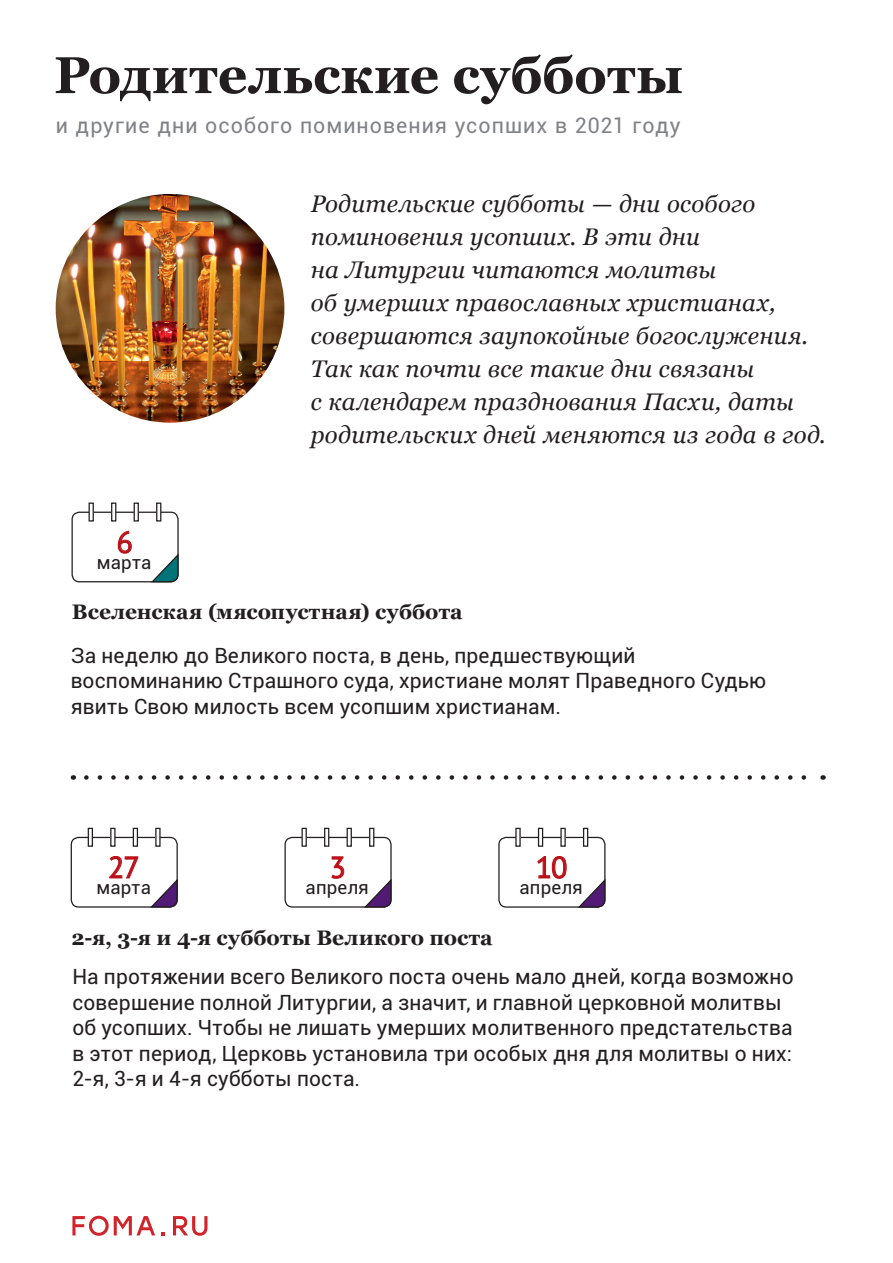
<style>
.page{position:relative;width:893px;height:1263px;background:#fff}
.page>*{position:absolute;margin:0;border:0;box-sizing:border-box;transform-origin:0 0}
.Zag_sans_38_5{font:700 51.75px "Georgia";letter-spacing:.005em;color:#231f20}
.Body_sherif{font:30.15px "PT Sans";color:#bb1018}
.Body_sherif-2{font:italic 24px/33px "Georgia";letter-spacing:.005em;color:#231f20}
.Glava_sans{font:21.45px "Roboto";letter-spacing:.05em;color:#808285}
.Body_sherif-3{font:21px/25.5px "Roboto";letter-spacing:.01em;color:#231f20}
.Body_sherif-4{font:700 21px "Georgia";letter-spacing:.005em;color:#231f20}
.Body_sherif-5{font:18.6px "Roboto";letter-spacing:.01em;color:#231f20}
</style>
<div class="page">
<img style="left:56px;top:194px;width:228px;height:229px;border-radius:114px">
<div style="left:72px;top:512px;width:107px;height:70px;border:1px solid #231f20;border-radius:7px"></div>
<svg style="left:88px;top:502px;width:6px;height:20px"></svg>
<svg style="left:155px;top:502px;width:7px;height:20px"></svg>
<svg style="left:133px;top:502px;width:7px;height:20px"></svg>
<svg style="left:110px;top:502px;width:7px;height:20px"></svg>
<svg style="left:151px;top:552px;width:28px;height:31px"></svg>
<svg style="left:117px;top:530px;width:15px;height:24px"></svg>
<div style="left:71px;top:837px;width:107px;height:71px;border:1px solid #231f20;border-radius:7px"></div>
<svg style="left:87px;top:827px;width:7px;height:20px"></svg>
<svg style="left:155px;top:827px;width:6px;height:20px"></svg>
<svg style="left:132px;top:827px;width:7px;height:20px"></svg>
<svg style="left:110px;top:827px;width:6px;height:20px"></svg>
<svg style="left:150px;top:877px;width:28px;height:31px"></svg>
<svg style="left:109px;top:856px;width:30px;height:23px"></svg>
<div style="left:284px;top:837px;width:108px;height:71px;border:1px solid #231f20;border-radius:7px"></div>
<svg style="left:301px;top:827px;width:6px;height:20px"></svg>
<svg style="left:368px;top:827px;width:7px;height:20px"></svg>
<svg style="left:346px;top:827px;width:6px;height:20px"></svg>
<svg style="left:323px;top:827px;width:7px;height:20px"></svg>
<svg style="left:364px;top:877px;width:28px;height:31px"></svg>
<svg style="left:331px;top:856px;width:14px;height:23px"></svg>
<div style="left:498px;top:837px;width:107px;height:71px;border:1px solid #231f20;border-radius:7px"></div>
<svg style="left:515px;top:827px;width:6px;height:20px"></svg>
<svg style="left:582px;top:827px;width:7px;height:20px"></svg>
<svg style="left:560px;top:827px;width:6px;height:20px"></svg>
<svg style="left:537px;top:827px;width:7px;height:20px"></svg>
<svg style="left:577px;top:877px;width:29px;height:31px"></svg>
<svg style="left:537px;top:856px;width:30px;height:23px"></svg>
<svg style="left:72px;top:1216px;width:135px;height:20px"></svg>
<svg style="left:86px;top:775px;width:721px;height:5px"></svg>
<p class="Zag_sans_38_5" style="left:54px;top:42px;width:631px">Родительские субботы</p>
<p class="Glava_sans" style="left:56px;top:110px;width:626px">и другие дни особого поминовения усопших в 2021 году</p>
<p class="Body_sherif" style="left:117px;top:523px;width:18px">6</p>
<p class="Body_sherif-5" style="left:97px;top:549px;width:56px">марта</p>
<p class="Body_sherif-2" style="left:311px;top:188px;width:516px">Родительские субботы — дни особого поминовения усопших. В эти дни<br>на Литургии читаются молитвы<br>об умерших православных христианах, совершаются заупокойные богослужения.<br>Так как почти все такие дни связаны<br>с календарем празднования Пасхи, даты родительских дней меняются из года в год.</p>
<p class="Body_sherif-4" style="left:72px;top:598px;width:392px">Вселенская (мясопустная) суббота</p>
<p class="Body_sherif-3" style="left:71px;top:641px;width:697px">За неделю до Великого поста, в день, предшествующий воспоминанию Страшного суда, христиане молят Праведного Судью явить Свою милость всем усопшим христианам.</p>
<p class="Body_sherif" style="left:108px;top:848px;width:33px">27</p>
<p class="Body_sherif" style="left:329px;top:848px;width:18px">3</p>
<p class="Body_sherif" style="left:536px;top:848px;width:33px">10</p>
<p class="Body_sherif-5" style="left:97px;top:875px;width:56px">марта</p>
<p class="Body_sherif-5" style="left:306px;top:875px;width:65px">апреля</p>
<p class="Body_sherif-5" style="left:519px;top:875px;width:65px">апреля</p>
<p class="Body_sherif-4" style="left:71px;top:924px;width:423px">2-я, 3-я и 4-я субботы Великого поста</p>
<p class="Body_sherif-3" style="left:72px;top:963px;width:723px">На протяжении всего Великого поста очень мало дней, когда возможно совершение полной Литургии, а значит, и главной церковной молитвы об усопших. Чтобы не лишать умерших молитвенного предстательства в этот период, Церковь установила три особых дня для молитвы о них:<br>2-я, 3-я и 4-я субботы поста.</p>
</div>
